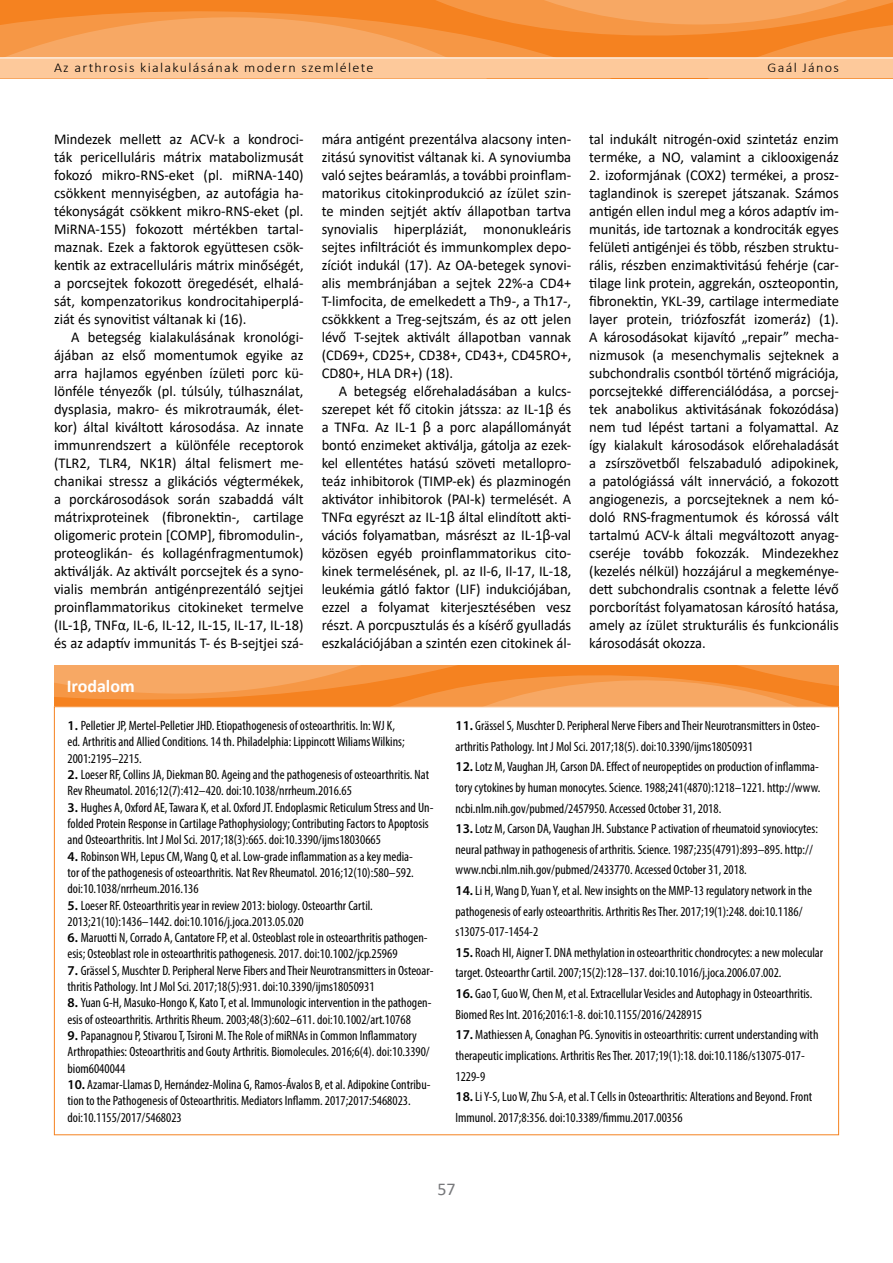
<style>
.page{position:relative;width:893px;height:1263px;background:#fff}
.page>*{position:absolute;margin:0;border:0;box-sizing:border-box;transform-origin:0 0}
.t1{font:700 18px "Calibri";color:#fff}
.t2{font:18px "Calibri";color:#77787b}
.t3{font:15px/18px "Calibri";letter-spacing:-.005em;color:#000;text-align:justify}
.t4{font:condensed 13.5px/16.4px "Myriad Pro";color:#000}
.t5{font:300 13.5px "Calibri";letter-spacing:.09em;color:#000;scale:1.05 1}
.s1{font-family:"Myriad Pro"}
.s2{font-weight:600;font-stretch:normal}
</style>
<div class="page">
<svg style="left:0;top:0;width:893px;height:78px;background:#f7a35b"></svg>
<svg style="left:54px;top:666px;width:785px;height:40px;background:#f69543"></svg>
<p class="t5" style="left:54px;top:59px;width:306px">Az arthrosis kialakulásának modern szemlélete</p>
<p class="t5" style="left:768px;top:59px;width:70px">Gaál János</p>
<p class="t3" style="left:54px;top:130px;width:251px">Mindezek mellett az ACV-k a kondroci&shy;ták pericelluláris mátrix matabolizmusát fokozó mikro-RNS-eket (pl. miRNA-140) csökkent mennyiségben, az autofágia ha&shy;tékonyságát csökkent mikro-RNS-eket (pl.<br>MiRNA-155) fokozott mértékben tartal&shy;maznak. Ezek a faktorok együttesen csök&shy;kentik az extracelluláris mátrix minőségét, a porcsejtek fokozott öregedését, elhalá&shy;sát, kompenzatorikus kondrocitahiperplá&shy;ziát és synovitist váltanak ki (16).</p>
<p class="t3" style="left:54px;top:328px;width:251px;text-indent:17px">A betegség kialakulásának kronológi&shy;ájában az első momentumok egyike az arra hajlamos egyénben ízületi porc kü&shy;lönféle tényezők (pl. túlsúly, túlhasználat, dysplasia, makro- és mikrotraumák, élet&shy;kor) által kiváltott károsodása. Az innate immunrendszert a különféle receptorok (TLR2, TLR4, NK1R) által felismert me&shy;chanikai stressz a glikációs végtermékek, a porckárosodások során szabaddá vált mátrixproteinek (fibronektin-, cartilage oligomeric protein [COMP], fibromodulin-, proteoglikán- és kollagénfragmentumok) aktiválják. Az aktivált porcsejtek és a syno&shy;vialis membrán antigénprezentáló sejtjei proinflammatorikus citokineket termelve (IL-1β, TNFα, IL-6, IL-12, IL-15, IL-17, IL-18) és az adaptív immunitás T- és B-sejtjei szá-</p>
<p class="t1" style="left:67px;top:673px;width:69px">Irodalom</p>
<p class="t3" style="left:322px;top:130px;width:251px">mára antigént prezentálva alacsony inten&shy;zitású synovitist váltanak ki. A synoviumba való sejtes beáramlás, a további proinflam&shy;matorikus citokinprodukció az ízület szin&shy;te minden sejtjét aktív állapotban tartva synovialis hiperpláziát, mononukleáris sejtes infiltrációt és immunkomplex depo&shy;zíciót indukál (17). Az OA-betegek synovi&shy;alis membránjában a sejtek 22%-a CD4+ T-limfocita, de emelkedett a Th9-, a Th17-, csökkkent a Treg-sejtszám, és az ott jelen lévő T-sejtek aktivált állapotban vannak (CD69+, CD25+, CD38+, CD43+, CD45RO+, CD80+, HLA DR+) (18).</p>
<p class="t3" style="left:322px;top:382px;width:251px;text-indent:17px">A betegség előrehaladásában a kulcs&shy;szerepet két fő citokin játssza: az IL-1<span class="s1">β</span> és a TNF<span class="s1">α</span>. Az IL-1 <span class="s1">β</span> a porc alapállományát bontó enzimeket aktiválja, gátolja az ezek&shy;kel ellentétes hatású szöveti metallopro&shy;teáz inhibitorok (TIMP-ek) és plazminogén aktivátor inhibitorok (PAI-k) termelését. A TNF<span class="s1">α</span> egyrészt az IL-1<span class="s1">β</span> által elindított akti&shy;vációs folyamatban, másrészt az IL-1<span class="s1">β</span>-val közösen egyéb proinflammatorikus cito&shy;kinek termelésének, pl. az Il-6, Il-17, IL-18, leukémia gátló faktor (LIF) indukciójában, ezzel a folyamat kiterjesztésében vesz részt. A porcpusztulás és a kísérő gyulladás eszkalációjában a szintén ezen citokinek ál-</p>
<p class="t3" style="left:589px;top:130px;width:251px">tal indukált nitrogén-oxid szintetáz enzim terméke, a NO, valamint a ciklooxigenáz</p>
<p class="t3" style="left:589px;top:166px;width:251px">2. izoformjának (COX2) termékei, a prosz&shy;taglandinok is szerepet játszanak. Számos antigén ellen indul meg a kóros adaptív im&shy;munitás, ide tartoznak a kondrociták egyes felületi antigénjei és több, részben struktu&shy;rális, részben enzimaktivitású fehérje (car&shy;tilage link protein, aggrekán, oszteopontin, fibronektin, YKL-39, cartilage intermediate layer protein, triózfoszfát izomeráz) (1).<br>A károsodásokat kijavító „repair” mecha&shy;nizmusok (a mesenchymalis sejteknek a subchondralis csontból történő migrációja, porcsejtekké differenciálódása, a porcsej&shy;tek anabolikus aktivitásának fokozódása) nem tud lépést tartani a folyamattal. Az így kialakult károsodások előrehaladását a zsírszövetből felszabaduló adipokinek, a patológiássá vált innerváció, a fokozott angiogenezis, a porcsejteknek a nem kó&shy;doló RNS-fragmentumok és kórossá vált tartalmú ACV-k általi megváltozott anyag&shy;cseréje tovább fokozzák. Mindezekhez (kezelés nélkül) hozzájárul a megkeménye&shy;dett subchondralis csontnak a felette lévő porcborítást folyamatosan károsító hatása, amely az ízület strukturális és funkcionális károsodását okozza.</p>
<p class="t4" style="left:68px;top:717px;width:339px"><span class="s2">1.</span> Pelletier JP, Mertel-Pelletier JHD. Etiopathogenesis of osteoarthritis. In: WJ K, ed. Arthritis and Allied Conditions. 14 th. Philadelphia: Lippincott Wiliams Wilkins;<br>2001:2195–2215.</p>
<p class="t4" style="left:68px;top:766px;width:363px"><span class="s2">2.</span> Loeser RF, Collins JA, Diekman BO. Ageing and the pathogenesis of osteoarthritis. Nat<br>Rev Rheumatol. 2016;12(7):412–420. doi:10.1038/nrrheum.2016.65</p>
<p class="t4" style="left:68px;top:799px;width:367px"><span class="s2">3.</span> Hughes A, Oxford AE, Tawara K, et al. Oxford JT. Endoplasmic Reticulum Stress and Un&shy;folded Protein Response in Cartilage Pathophysiology; Contributing Factors to Apoptosis and Osteoarthritis. Int J Mol Sci. 2017;18(3):665. doi:10.3390/ijms18030665</p>
<p class="t4" style="left:68px;top:848px;width:348px;text-align:justify"><span class="s2">4.</span> Robinson WH, Lepus CM, Wang Q, et al. Low-grade inflammation as a key media&shy;tor of the pathogenesis of osteoarthritis. Nat Rev Rheumatol. 2016;12(10):580–592. doi:10.1038/nrrheum.2016.136</p>
<p class="t4" style="left:68px;top:897px;width:307px"><span class="s2">5.</span> Loeser RF. Osteoarthritis year in review 2013: biology. Osteoarthr Cartil.<br>2013;21(10):1436–1442. doi:10.1016/j.joca.2013.05.020</p>
<p class="t4" style="left:68px;top:929px;width:362px"><span class="s2">6.</span> Maruotti N, Corrado A, Cantatore FP, et al. Osteoblast role in osteoarthritis pathogen&shy;esis; Osteoblast role in osteoarthritis pathogenesis. 2017. doi:10.1002/jcp.25969</p>
<p class="t4" style="left:68px;top:962px;width:367px"><span class="s2">7.</span> Grässel S, Muschter D. Peripheral Nerve Fibers and Their Neurotransmitters in Osteoar&shy;thritis Pathology. Int J Mol Sci. 2017;18(5):931. doi:10.3390/ijms18050931</p>
<p class="t4" style="left:68px;top:995px;width:365px"><span class="s2">8.</span> Yuan G-H, Masuko-Hongo K, Kato T, et al. Immunologic intervention in the pathogen&shy;esis of osteoarthritis. Arthritis Rheum. 2003;48(3):602–611. doi:10.1002/art.10768</p>
<p class="t4" style="left:68px;top:1027px;width:364px"><span class="s2">9.</span> Papanagnou P, Stivarou T, Tsironi M. The Role of miRNAs in Common Inflammatory<br>Arthropathies: Osteoarthritis and Gouty Arthritis. Biomolecules. 2016;6(4). doi:10.3390/ biom6040044</p>
<p class="t4" style="left:68px;top:1076px;width:364px"><span class="s2">10.</span> Azamar-Llamas D, Hernández-Molina G, Ramos-Ávalos B, et al. Adipokine Contribu&shy;tion to the Pathogenesis of Osteoarthritis. Mediators Inflamm. 2017;2017:5468023. doi:10.1155/2017/5468023</p>
<p class="t4" style="left:455px;top:715px;width:366px;line-height:20.5px"><span class="s2">11.</span> Grässel S, Muschter D. Peripheral Nerve Fibers and Their Neurotransmitters in Osteo&shy;arthritis Pathology. Int J Mol Sci. 2017;18(5). doi:10.3390/ijms18050931</p>
<p class="t4" style="left:455px;top:756px;width:366px;line-height:20.5px;text-align:justify"><span class="s2">12.</span> Lotz M, Vaughan JH, Carson DA. Effect of neuropeptides on production of inflamma&shy;tory cytokines by human monocytes. Science. 1988;241(4870):1218–1221. http://www. ncbi.nlm.nih.gov/pubmed/2457950. Accessed October 31, 2018.</p>
<p class="t4" style="left:455px;top:818px;width:364px;line-height:20.5px"><span class="s2">13.</span> Lotz M, Carson DA, Vaughan JH. Substance P activation of rheumatoid synoviocytes: neural pathway in pathogenesis of arthritis. Science. 1987;235(4791):893–895. http:// www.ncbi.nlm.nih.gov/pubmed/2433770. Accessed October 31, 2018.</p>
<p class="t4" style="left:455px;top:880px;width:358px;line-height:20.5px"><span class="s2">14.</span> Li H, Wang D, Yuan Y, et al. New insights on the MMP-13 regulatory network in the pathogenesis of early osteoarthritis. Arthritis Res Ther. 2017;19(1):248. doi:10.1186/ s13075-017-1454-2</p>
<p class="t4" style="left:455px;top:942px;width:369px;line-height:20.5px"><span class="s2">15.</span> Roach HI, Aigner T. DNA methylation in osteoarthritic chondrocytes: a new molecular target. Osteoarthr Cartil. 2007;15(2):128–137. doi:10.1016/j.joca.2006.07.002.</p>
<p class="t4" style="left:455px;top:983px;width:358px;line-height:20.5px"><span class="s2">16.</span> Gao T, Guo W, Chen M, et al. Extracellular Vesicles and Autophagy in Osteoarthritis.<br>Biomed Res Int. 2016;2016:1-8. doi:10.1155/2016/2428915</p>
<p class="t4" style="left:455px;top:1024px;width:365px;line-height:20.5px"><span class="s2">17.</span> Mathiessen A, Conaghan PG. Synovitis in osteoarthritis: current understanding with therapeutic implications. Arthritis Res Ther. 2017;19(1):18. doi:10.1186/s13075-017-<br>1229-9</p>
<p class="t4" style="left:455px;top:1086px;width:358px;line-height:20.5px"><span class="s2">18.</span> Li Y-S, Luo W, Zhu S-A, et al. T Cells in Osteoarthritis: Alterations and Beyond. Front<br>Immunol. 2017;8:356. doi:10.3389/fimmu.2017.00356</p>
<p class="t2" style="left:437px;top:1176px;width:20px">57</p>
</div>
